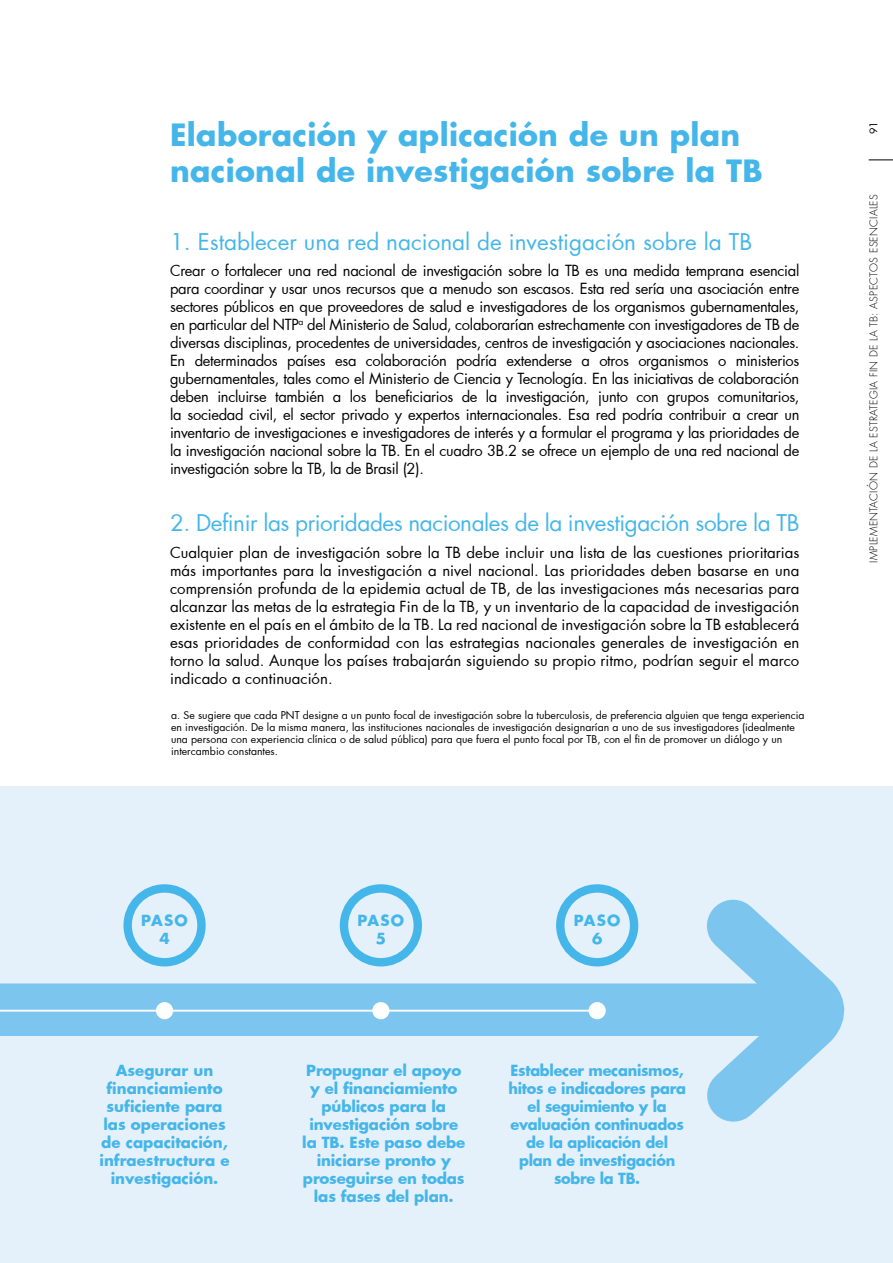
<style>
.page{position:relative;width:893px;height:1263px;background:#fff}
.page>*{position:absolute;margin:0;border:0;box-sizing:border-box;transform-origin:0 0}
.t1{font:700 30px/36px "Futura";letter-spacing:.01em;color:#45b6e9}
.t2{font:22.5px "Futura";letter-spacing:-.02em;color:#45b6e9}
.t3{font:22.5px "Futura";color:#45b6e9}
.t4{font:15px/18px "Futura";letter-spacing:-.01em;color:#000;text-align:justify}
.t5{font:700 15px/18px "Futura";letter-spacing:-.01em;color:#45b6e9;text-align:center}
.t6{font:10.5px/12px "Futura";color:#000}
.t7{font:300 10.5px "Futura";letter-spacing:.025em;color:#000}
</style>
<div class="page">
<svg style="left:869px;top:159px;width:24px;height:1px"></svg>
<div style="left:0;top:787px;width:893px;height:476px;background:#e4f0fa"></div>
<div style="left:0;top:983px;width:786px;height:53px;background:#7cc5ee"></div>
<svg style="left:659px;top:899px;width:186px;height:223px"></svg>
<div style="left:123px;top:884px;width:83px;height:82px;border:8px solid #45b6e9;border-radius:50%"></div>
<div style="left:340px;top:884px;width:82px;height:82px;border:8px solid #45b6e9;border-radius:50%"></div>
<div style="left:556px;top:884px;width:82px;height:82px;border:8px solid #45b6e9;border-radius:50%"></div>
<hr style="left:0;top:1010px;width:592px;height:1px;background:#fff">
<div style="left:157px;top:1003px;width:15px;height:15px;background:#fff;border-radius:50%"></div>
<div style="left:156px;top:1002px;width:17px;height:17px;border:2px solid #fff;border-radius:50%"></div>
<div style="left:589px;top:1003px;width:16px;height:15px;background:#fff;border-radius:50%"></div>
<div style="left:589px;top:1002px;width:17px;height:17px;border:2px solid #fff;border-radius:50%"></div>
<div style="left:373px;top:1003px;width:16px;height:15px;background:#fff;border-radius:50%"></div>
<div style="left:372px;top:1002px;width:17px;height:17px;border:2px solid #fff;border-radius:50%"></div>
<h1 class="t1" style="left:170px;top:116px;width:594px">Elaboración y aplicación de un plan nacional de investigación sobre la TB</h1>
<h2 class="t3" style="left:170px;top:226px;width:584px">1. Establecer una red nacional de investigación sobre la TB</h2>
<p class="t4" style="left:170px;top:262px;width:631px">Crear o fortalecer una red nacional de investigación sobre la TB es una medida temprana esencial para coordinar y usar unos recursos que a menudo son escasos. Esta red sería una asociación entre sectores públicos en que proveedores de salud e investigadores de los organismos gubernamentales, en particular del NTP<sup>a</sup> del Ministerio de Salud, colaborarían estrechamente con investigadores de TB de diversas disciplinas, procedentes de universidades, centros de investigación y asociaciones nacionales.<br>En determinados países esa colaboración podría extenderse a otros organismos o ministerios gubernamentales, tales como el Ministerio de Ciencia y Tecnología. En las iniciativas de colaboración deben incluirse también a los beneficiarios de la investigación, junto con grupos comunitarios, la sociedad civil, el sector privado y expertos internacionales. Esa red podría contribuir a crear un inventario de investigaciones e investigadores de interés y a formular el programa y las prioridades de la investigación nacional sobre la TB. En el cuadro 3B.2 se ofrece un ejemplo de una red nacional de investigación sobre la TB, la de Brasil (2).</p>
<h2 class="t2" style="left:170px;top:507px;width:631px">2. Definir las prioridades nacionales de la investigación sobre la TB</h2>
<p class="t4" style="left:170px;top:543px;width:631px">Cualquier plan de investigación sobre la TB debe incluir una lista de las cuestiones prioritarias más importantes para la investigación a nivel nacional. Las prioridades deben basarse en una comprensión profunda de la epidemia actual de TB, de las investigaciones más necesarias para alcanzar las metas de la estrategia Fin de la TB, y un inventario de la capacidad de investigación existente en el país en el ámbito de la TB. La red nacional de investigación sobre la TB establecerá esas prioridades de conformidad con las estrategias nacionales generales de investigación en torno la salud. Aunque los países trabajarán siguiendo su propio ritmo, podrían seguir el marco indicado a continuación.</p>
<p class="t6" style="left:171px;top:709px;width:635px">a. Se sugiere que cada PNT designe a un punto focal de investigación sobre la tuberculosis, de preferencia alguien que tenga experiencia en investigación. De la misma manera, las instituciones nacionales de investigación designarían a uno de sus investigadores (idealmente una persona con experiencia clínica o de salud pública) para que fuera el punto focal por TB, con el fin de promover un diálogo y un intercambio constantes.</p>
<p class="t6" style="left:867px;top:134px;width:14px;rotate:-90deg">91</p>
<p class="t7" style="left:867px;top:563px;width:370px;rotate:-90deg">IMPLEMENTACIÓN DE LA ESTRATEGIA FIN DE LA TB: ASPECTOS ESENCIALES</p>
<p class="t5" style="left:141px;top:910px;width:48px">PASO<br>4</p>
<p class="t5" style="left:358px;top:910px;width:48px">PASO<br>5</p>
<p class="t5" style="left:574px;top:910px;width:48px">PASO<br>6</p>
<p class="t5" style="left:100px;top:1061px;width:132px">Asegurar un financiamiento suficiente para las operaciones de capacitación, infraestructura e investigación.</p>
<p class="t5" style="left:302px;top:1061px;width:164px">Propugnar el apoyo y el financiamiento públicos para la investigación sobre la TB. Este paso debe iniciarse pronto y proseguirse en todas las fases del plan.</p>
<p class="t5" style="left:508px;top:1061px;width:179px">Establecer mecanismos, hitos e indicadores para el seguimiento y la evaluación continuados de la aplicación del plan de investigación sobre la TB.</p>
</div>
